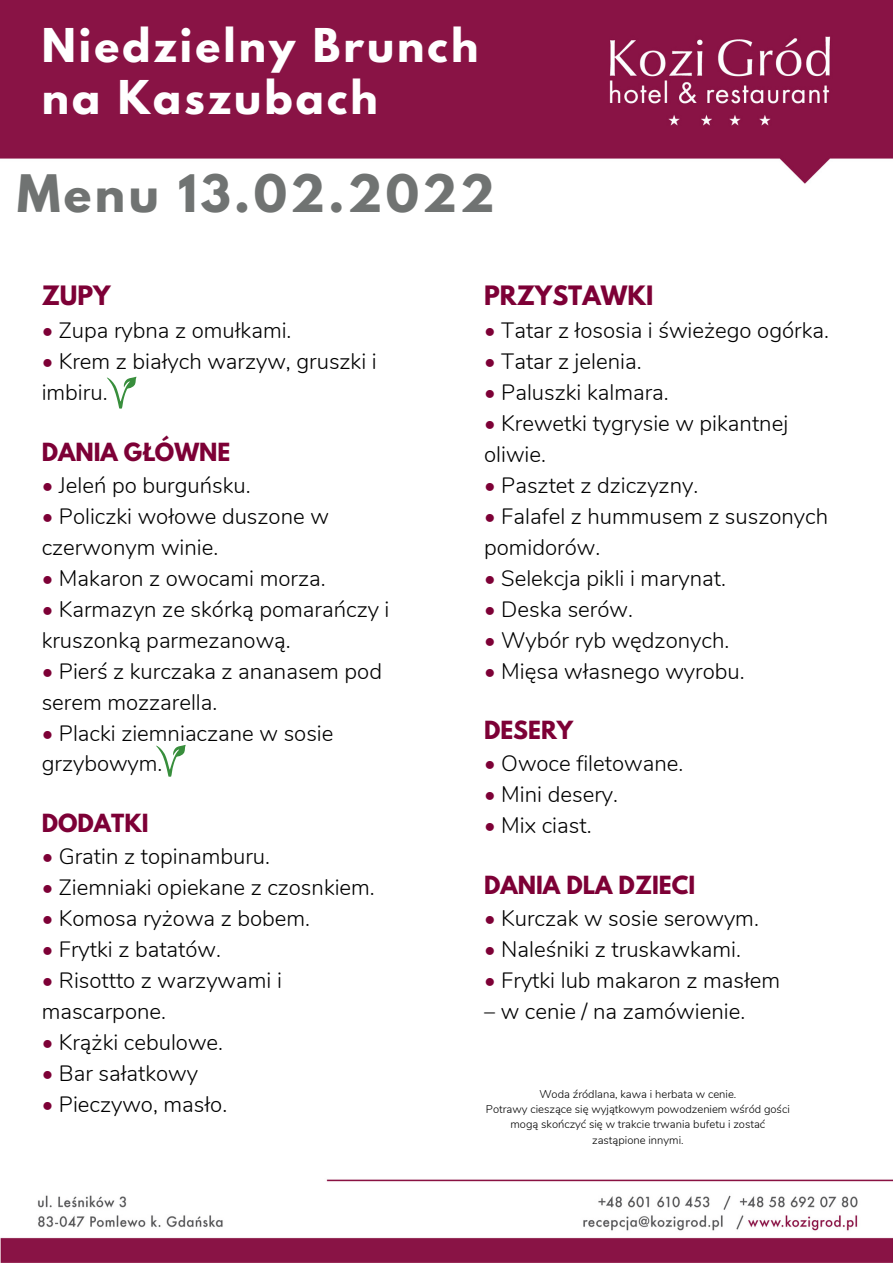
<style>
.page{position:relative;width:893px;height:1263px;background:#fff}
.page>*{position:absolute;margin:0;border:0;box-sizing:border-box;transform-origin:0 0}
.t1{font:700 45.75px "League Spartan";letter-spacing:.075em;color:#707372}
.t2{font:700 41.25px "League Spartan";letter-spacing:.075em;color:#fff}
.t3{font:700 23.62px "League Spartan";color:#7d0036}
.t4{font:300 22.12px/31px "Nunito";color:#000}
.t5{font:700 22.12px "League Spartan";color:#7d0036}
.t6{font:300 11.18px/15.2px "Nunito";color:#000;text-align:center}
.s1{color:#7d0036}
</style>
<div class="page">
<img style="left:0;top:0;width:893px;height:184px">
<img style="left:0;top:1179px;width:893px;height:84px">
<svg style="left:107px;top:377px;width:29px;height:32px"></svg>
<svg style="left:156px;top:745px;width:30px;height:32px"></svg>
<p class="t2" style="left:42px;top:25px;width:438px">Niedzielny Brunch</p>
<p class="t2" style="left:42px;top:77px;width:337px">na Kaszubach</p>
<p class="t1" style="left:17px;top:171px;width:479px">Menu 13.02.2022</p>
<p class="t3" style="left:42px;top:284px;width:70px">ZUPY</p>
<p class="t4" style="left:42px;top:315px;width:251px"><span class="s1">•</span> Zupa rybna z omułkami.</p>
<p class="t4" style="left:42px;top:346px;width:336px"><span class="s1">•</span> Krem z białych warzyw, gruszki i imbiru.</p>
<p class="t5" style="left:42px;top:441px;width:190px">DANIA GŁÓWNE</p>
<p class="t4" style="left:42px;top:470px;width:210px"><span class="s1">•</span> Jeleń po burguńsku.</p>
<p class="t4" style="left:42px;top:501px;width:289px"><span class="s1">•</span> Policzki wołowe duszone w czerwonym winie.</p>
<p class="t4" style="left:42px;top:563px;width:285px"><span class="s1">•</span> Makaron z owocami morza.</p>
<p class="t4" style="left:42px;top:594px;width:349px"><span class="s1">•</span> Karmazyn ze skórką pomarańczy i kruszonką parmezanową.</p>
<p class="t4" style="left:42px;top:656px;width:342px"><span class="s1">•</span> Pierś z kurczaka z ananasem pod serem mozzarella.</p>
<p class="t4" style="left:42px;top:718px;width:293px"><span class="s1">•</span> Placki ziemniaczane w sosie grzybowym.</p>
<p class="t5" style="left:42px;top:812px;width:108px">DODATKI</p>
<p class="t4" style="left:42px;top:841px;width:230px"><span class="s1">•</span> Gratin z topinamburu.</p>
<p class="t4" style="left:42px;top:872px;width:335px"><span class="s1">•</span> Ziemniaki opiekane z czosnkiem.</p>
<p class="t4" style="left:42px;top:903px;width:270px"><span class="s1">•</span> Komosa ryżowa z bobem.</p>
<p class="t4" style="left:42px;top:934px;width:181px"><span class="s1">•</span> Frytki z batatów.</p>
<p class="t4" style="left:42px;top:965px;width:242px"><span class="s1">•</span> Risottto z warzywami i mascarpone.</p>
<p class="t4" style="left:42px;top:1027px;width:183px"><span class="s1">•</span> Krążki cebulowe.</p>
<p class="t4" style="left:42px;top:1058px;width:158px"><span class="s1">•</span> Bar sałatkowy</p>
<p class="t4" style="left:42px;top:1089px;width:187px"><span class="s1">•</span> Pieczywo, masło.</p>
<p class="t3" style="left:484px;top:284px;width:171px">PRZYSTAWKI</p>
<p class="t4" style="left:484px;top:315px;width:346px"><span class="s1">•</span> Tatar z łososia i świeżego ogórka.</p>
<p class="t4" style="left:484px;top:346px;width:159px"><span class="s1">•</span> Tatar z jelenia.</p>
<p class="t4" style="left:484px;top:377px;width:186px"><span class="s1">•</span> Paluszki kalmara.</p>
<p class="t4" style="left:484px;top:408px;width:306px"><span class="s1">•</span> Krewetki tygrysie w pikantnej oliwie.</p>
<p class="t4" style="left:484px;top:470px;width:216px"><span class="s1">•</span> Pasztet z dziczyzny.</p>
<p class="t4" style="left:484px;top:501px;width:345px"><span class="s1">•</span> Falafel z hummusem z suszonych pomidorów.</p>
<p class="t4" style="left:484px;top:563px;width:243px"><span class="s1">•</span> Selekcja pikli i marynat.</p>
<p class="t4" style="left:484px;top:594px;width:150px"><span class="s1">•</span> Deska serów.</p>
<p class="t4" style="left:484px;top:625px;width:247px"><span class="s1">•</span> Wybór ryb wędzonych.</p>
<p class="t4" style="left:484px;top:656px;width:262px"><span class="s1">•</span> Mięsa własnego wyrobu.</p>
<p class="t5" style="left:484px;top:719px;width:91px">DESERY</p>
<p class="t4" style="left:484px;top:749px;width:201px"><span class="s1">•</span> Owoce filetowane.</p>
<p class="t4" style="left:484px;top:780px;width:135px"><span class="s1">•</span> Mini desery.</p>
<p class="t4" style="left:484px;top:811px;width:109px"><span class="s1">•</span> Mix ciast.</p>
<p class="t5" style="left:484px;top:874px;width:213px">DANIA DLA DZIECI</p>
<p class="t4" style="left:484px;top:903px;width:276px"><span class="s1">•</span> Kurczak w sosie serowym.</p>
<p class="t4" style="left:484px;top:934px;width:258px"><span class="s1">•</span> Naleśniki z truskawkami.</p>
<p class="t4" style="left:484px;top:965px;width:298px"><span class="s1">•</span> Frytki lub makaron z masłem</p>
<p class="t4" style="left:484px;top:996px;width:263px">– w cenie / na zamówienie.</p>
<p class="t6" style="left:539px;top:1087px;width:199px">Woda źródlana, kawa i herbata w cenie.</p>
<p class="t6" style="left:486px;top:1102px;width:305px">Potrawy cieszące się wyjątkowym powodzeniem wśród gości</p>
<p class="t6" style="left:510px;top:1117px;width:256px">mogą skończyć się w trakcie trwania bufetu i zostać zastąpione innymi.</p>
</div>
